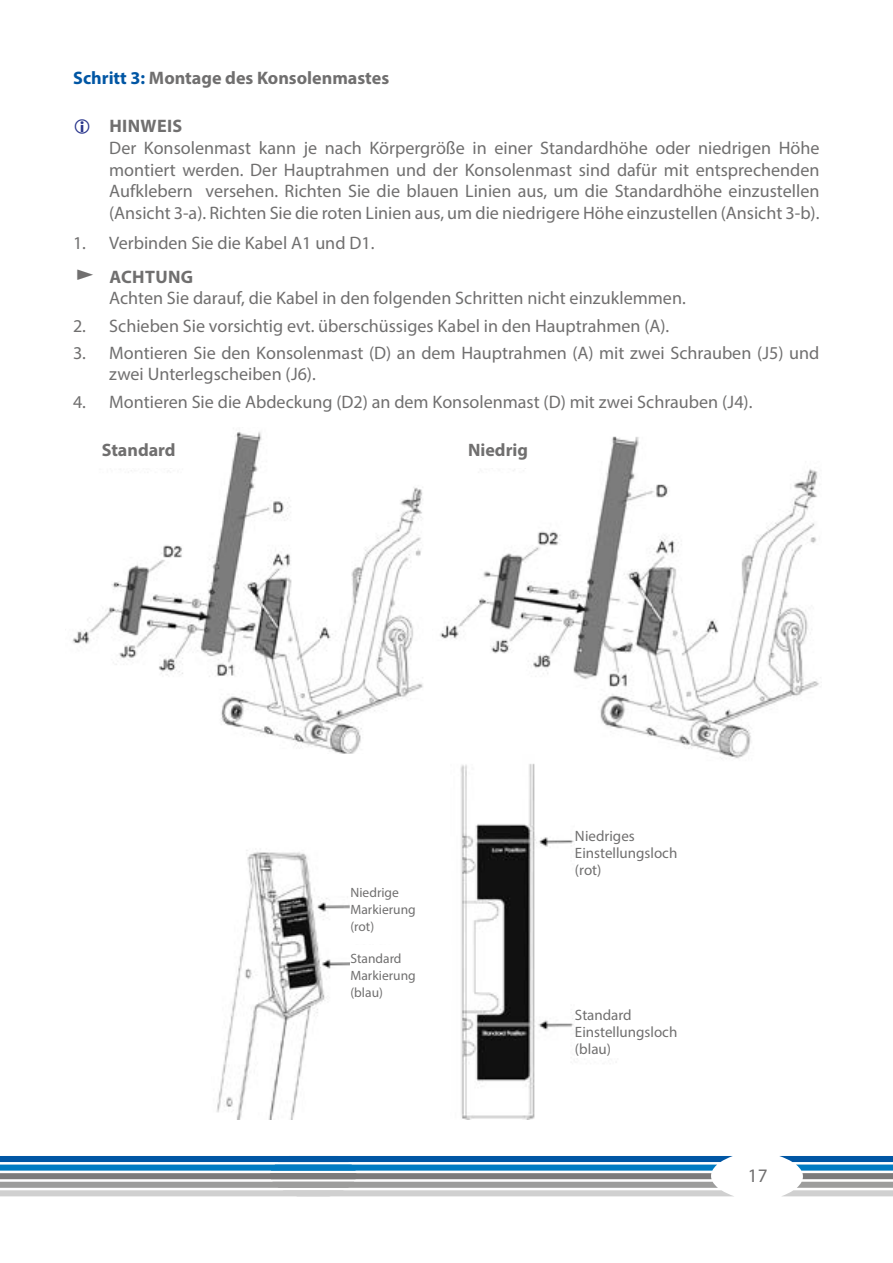
<style>
.page{position:relative;width:893px;height:1263px;background:#fff}
.page>*{position:absolute;margin:0;border:0;box-sizing:border-box;transform-origin:0 0}
.t1{font:19.2px "Myriad Pro";color:#706f6f}
.t2{font:18.15px/21.8px "Myriad Pro";color:#706f6f;text-align:justify}
.t3{font:700 18.15px "Myriad Pro";color:#706f6f}
.t4{font:700 18.15px "Myriad Pro";letter-spacing:.02em;color:#706f6f}
.t5{font:700 18px "Myriad Pro";color:#706f6f}
.t6{font:15px/17.1px "Myriad Pro";color:#706f6f}
.t7{font:13.5px/17.1px "Myriad Pro";color:#706f6f}
.s1{color:#0056a4}
</style>
<div class="page">
<img style="left:72px;top:431px;width:351px;height:323px">
<img style="left:440px;top:436px;width:379px;height:323px">
<img style="left:216px;top:754px;width:468px;height:365px">
<svg style="left:779px;top:1156px;width:114px;height:40px"></svg>
<svg style="left:0;top:1156px;width:733px;height:40px"></svg>
<div style="left:65px;top:427px;width:147px;height:41px;background:#fff"></div>
<div style="left:425px;top:427px;width:146px;height:41px;background:#fff"></div>
<div style="left:575px;top:823px;width:118px;height:55px;background:#fff"></div>
<div style="left:575px;top:1002px;width:118px;height:56px;background:#fff"></div>
<div style="left:350px;top:880px;width:102px;height:55px;background:#fff"></div>
<div style="left:350px;top:945px;width:102px;height:56px;background:#fff"></div>
<p class="t3" style="left:73px;top:66px;width:318px"><span class="s1">Schritt 3:</span> Montage des Konsolenmastes</p>
<p class="t4" style="left:109px;top:114px;width:74px">HINWEIS</p>
<p class="t2" style="left:109px;top:137px;width:712px">Der Konsolenmast kann je nach Körpergröße in einer Standardhöhe oder niedrigen Höhe montiert werden. Der Hauptrahmen und der Konsolenmast sind dafür mit entsprechenden Aufklebern versehen. Richten Sie die blauen Linien aus, um die Standardhöhe einzustellen (Ansicht 3-a). Richten Sie die roten Linien aus, um die niedrigere Höhe einzustellen (Ansicht 3-b).</p>
<p class="t2" style="left:73px;top:232px;width:303px">1. Verbinden Sie die Kabel A1 und D1.</p>
<p class="t4" style="left:109px;top:265px;width:85px">ACHTUNG</p>
<p class="t2" style="left:109px;top:287px;width:578px">Achten Sie darauf, die Kabel in den folgenden Schritten nicht einzuklemmen.</p>
<p class="t2" style="left:73px;top:314px;width:598px">2. Schieben Sie vorsichtig evt. überschüssiges Kabel in den Hauptrahmen (A).</p>
<p class="t2" style="left:109px;top:342px;width:712px;line-height:21.3px;text-indent:-36px">3. Montieren Sie den Konsolenmast (D) an dem Hauptrahmen (A) mit zwei Schrauben (J5) und zwei Unterlegscheiben (J6).</p>
<p class="t2" style="left:73px;top:390px;width:681px">4. Montieren Sie die Abdeckung (D2) an dem Konsolenmast (D) mit zwei Schrauben (J4).</p>
<p class="t5" style="left:102px;top:438px;width:75px">Standard</p>
<p class="t5" style="left:468px;top:438px;width:61px">Niedrig</p>
<p class="t7" style="left:350px;top:883px;width:67px">Niedrige<br>Markierung (rot)</p>
<p class="t7" style="left:350px;top:949px;width:67px">Standard<br>Markierung (blau)</p>
<p class="t6" style="left:575px;top:827px;width:104px">Niedriges<br>Einstellungsloch (rot)</p>
<p class="t6" style="left:575px;top:1006px;width:104px">Standard<br>Einstellungsloch (blau)</p>
<p class="t1" style="left:748px;top:1164px;width:21px">17</p>
</div>
